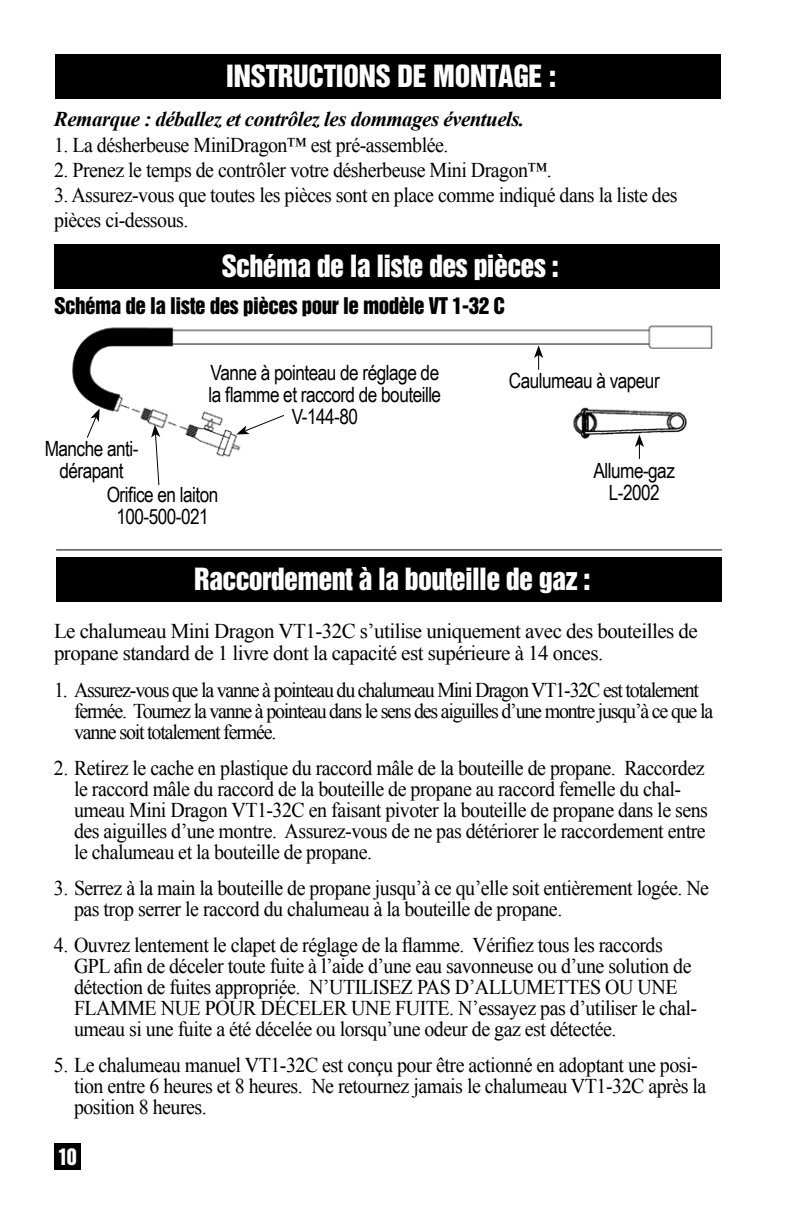
<style>
.page{position:relative;width:792px;height:1224px;background:#fff}
.page>*{position:absolute;margin:0;border:0;box-sizing:border-box;transform-origin:0 0}
.t1{font:28px "Helvetica Inserat";letter-spacing:-.025em;color:#fff}
.t2{font:21px/21px "Times New Roman";letter-spacing:-.025em;color:#000;scale:.95 1}
.t3{font:21px/21px "Times New Roman";letter-spacing:-.06em;color:#000;scale:.95 1}
.t4{font:21px/22px "Arial Narrow";letter-spacing:-.025em;color:#000;text-align:center}
.t5{font:21px/22px "Times New Roman";letter-spacing:-.025em;color:#000}
.t6{font:italic 700 21px "Times New Roman";letter-spacing:-.025em;color:#000}
.t7{font:21px "Helvetica Inserat";letter-spacing:-.025em;color:#000}
.t8{font:21px "Helvetica Inserat";color:#fff;scale:.95 1}
</style>
<div class="page">
<div style="left:54px;top:1143px;width:27px;height:27px;background:#000"></div>
<img style="left:72px;top:325px;width:641px;height:132px">
<svg style="left:236px;top:414px;width:49px;height:20px"></svg>
<svg style="left:635px;top:434px;width:9px;height:25px"></svg>
<svg style="left:151px;top:425px;width:9px;height:61px"></svg>
<svg style="left:86px;top:409px;width:14px;height:30px"></svg>
<div style="left:55px;top:54px;width:666px;height:45px;background:#000"></div>
<div style="left:56px;top:557px;width:666px;height:45px;background:#000"></div>
<div style="left:54px;top:244px;width:666px;height:45px;background:#000"></div>
<svg style="left:534px;top:345px;width:9px;height:25px"></svg>
<hr style="left:56px;top:549px;width:666px;height:1px;background:#000">
<h1 class="t1" style="left:226px;top:59px;width:331px">INSTRUCTIONS DE MONTAGE :</h1>
<p class="t6" style="left:54px;top:105px;width:472px">Remarque : déballez et contrôlez les dommages éventuels.</p>
<p class="t2" style="left:54px;top:134px;width:417px">1. La désherbeuse MiniDragon™ est pré-assemblée.</p>
<p class="t2" style="left:54px;top:159px;width:525px">2. Prenez le temps de contrôler votre désherbeuse Mini Dragon™.</p>
<p class="t2" style="left:54px;top:182px;width:658px;line-height:25.2px">3. Assurez-vous que toutes les pièces sont en place comme indiqué dans la liste des pièces ci-dessous.</p>
<h1 class="t1" style="left:221px;top:249px;width:339px">Schéma de la liste des pièces :</h1>
<p class="t7" style="left:54px;top:293px;width:453px">Schéma de la liste des pièces pour le modèle VT 1-32 C</p>
<p class="t4" style="left:45px;top:436px;width:95px">Manche anti&shy;dérapant</p>
<p class="t4" style="left:209px;top:361px;width:234px">Vanne à pointeau de réglage de la flamme et raccord de bouteille<br>V-144-80</p>
<p class="t4" style="left:107px;top:483px;width:113px">Orifice en laiton<br>100-500-021</p>
<p class="t4" style="left:509px;top:368px;width:152px">Caulumeau à vapeur</p>
<p class="t4" style="left:594px;top:459px;width:83px">Allume-gaz<br>L-2002</p>
<h1 class="t1" style="left:194px;top:562px;width:398px">Raccordement à la bouteille de gaz :</h1>
<p class="t5" style="left:54px;top:620px;width:645px">Le chalumeau Mini Dragon VT1-32C s’utilise uniquement avec des bouteilles de propane standard de 1 livre dont la capacité est supérieure à 14 onces.</p>
<p class="t3" style="left:74px;top:679px;width:674px;text-indent:-20px">1. Assurez-vous que la vanne à pointeau du chalumeau Mini Dragon VT1-32C est totalement fermée. Tournez la vanne à pointeau dans le sens des aiguilles d’une montre jusqu’à ce que la vanne soit totalement fermée.</p>
<p class="t2" style="left:74px;top:757px;width:669px;text-indent:-20px">2. Retirez le cache en plastique du raccord mâle de la bouteille de propane. Raccordez le raccord mâle du raccord de la bouteille de propane au raccord femelle du chal&shy;umeau Mini Dragon VT1-32C en faisant pivoter la bouteille de propane dans le sens des aiguilles d’une montre. Assurez-vous de ne pas détériorer le raccordement entre le chalumeau et la bouteille de propane.</p>
<p class="t2" style="left:74px;top:877px;width:670px;text-indent:-20px">3. Serrez à la main la bouteille de propane jusqu’à ce qu’elle soit entièrement logée. Ne pas trop serrer le raccord du chalumeau à la bouteille de propane.</p>
<p class="t2" style="left:74px;top:934px;width:657px;text-indent:-20px">4. Ouvrez lentement le clapet de réglage de la flamme. Vérifiez tous les raccords GPL afin de déceler toute fuite à l’aide d’une eau savonneuse ou d’une solution de détection de fuites appropriée. N’UTILISEZ PAS D’ALLUMETTES OU UNE FLAMME NUE POUR DÉCELER UNE FUITE. N’essayez pas d’utiliser le chal&shy;umeau si une fuite a été décelée ou lorsqu’une odeur de gaz est détectée.</p>
<p class="t2" style="left:74px;top:1054px;width:667px;text-indent:-20px">5. Le chalumeau manuel VT1-32C est conçu pour être actionné en adoptant une posi&shy;tion entre 6 heures et 8 heures. Ne retournez jamais le chalumeau VT1-32C après la position 8 heures.</p>
<p class="t8" style="left:58px;top:1145px;width:21px">10</p>
</div>
